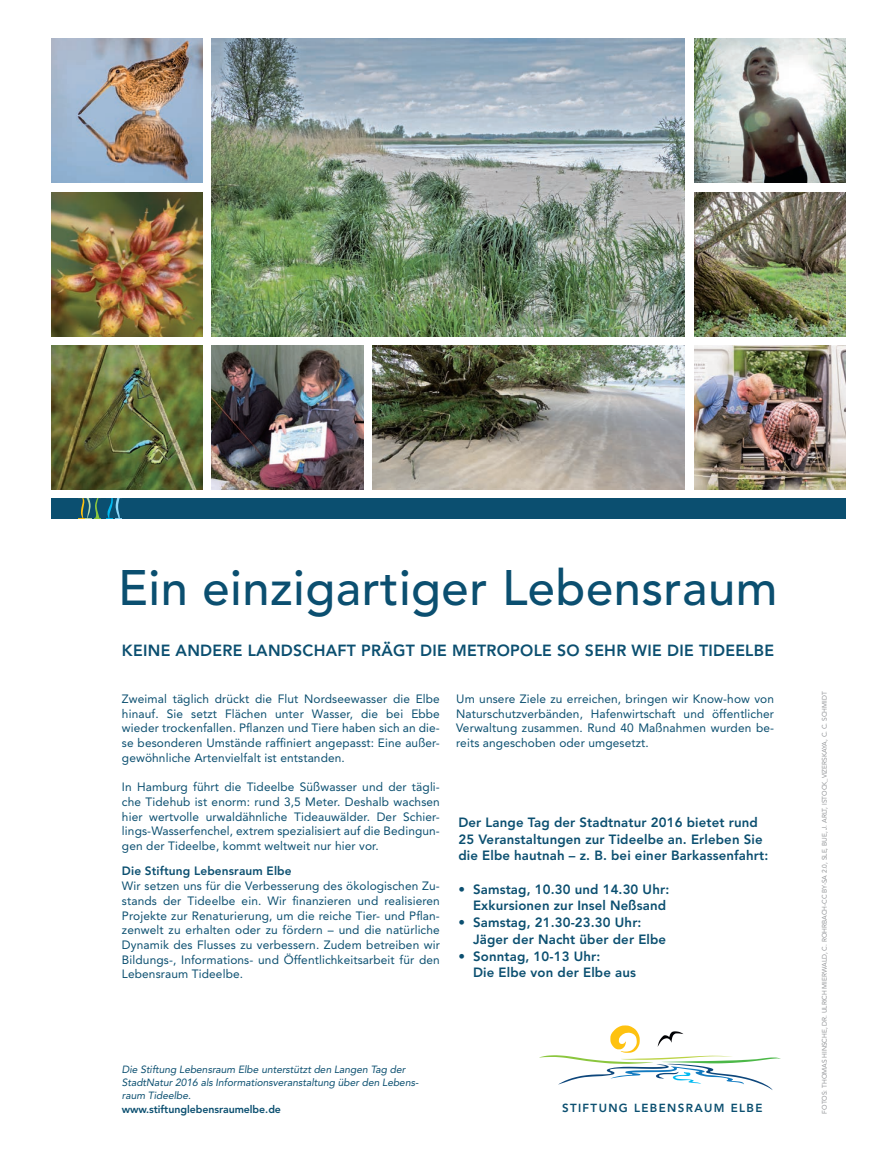
<style>
.page{position:relative;width:893px;height:1149px;background:#fff}
.page>*{position:absolute;margin:0;border:0;box-sizing:border-box;transform-origin:0 0}
.t1{font:500 49.35px "Avenir";letter-spacing:.01em;color:#0b4f70}
.t2{font:800 16.05px "Avenir";letter-spacing:.015em;color:#0b4f70}
.t3{font:800 13.35px/16.6px "Avenir";letter-spacing:.01em;color:#0b4f70}
.t4{font:12px/14.7px "Avenir";letter-spacing:.01em;color:#0b4f70;text-align:justify}
.t5{font:800 12px "Avenir";letter-spacing:.01em;color:#0b4f70}
.t6{font:800 11.7px "Avenir";letter-spacing:.12em;color:#0b4f70}
.t7{font:800 10.65px "Avenir";letter-spacing:-.005em;color:#0b4f70}
.t8{font:italic 10.35px/13.4px "Avenir";letter-spacing:-.005em;color:#0b4f70}
.t9{font:6.6px "Avenir";letter-spacing:-.005em;color:#939598}
</style>
<div class="page">
<svg style="left:539px;top:1025px;width:242px;height:64px"></svg>
<div style="left:51px;top:498px;width:795px;height:20px;background:#0b4f70"></div>
<svg style="left:78px;top:498px;width:42px;height:20px"></svg>
<img style="left:51px;top:192px;width:151px;height:144px">
<img style="left:212px;top:39px;width:473px;height:297px">
<img style="left:51px;top:39px;width:151px;height:144px">
<img style="left:694px;top:192px;width:152px;height:144px">
<img style="left:694px;top:39px;width:152px;height:144px">
<img style="left:212px;top:345px;width:151px;height:144px">
<img style="left:373px;top:345px;width:312px;height:144px">
<img style="left:694px;top:345px;width:152px;height:144px">
<img style="left:51px;top:345px;width:151px;height:144px">
<h1 class="t1" style="left:118px;top:559px;width:661px">Ein einzigartiger Lebensraum</h1>
<h2 class="t2" style="left:122px;top:640px;width:654px">KEINE ANDERE LANDSCHAFT PRÄGT DIE METROPOLE SO SEHR WIE DIE TIDEELBE</h2>
<p class="t4" style="left:122px;top:691px;width:319px">Zweimal täglich drückt die Flut Nordseewasser die Elbe hinauf. Sie setzt Flächen unter Wasser, die bei Ebbe wieder trockenfallen. Pflanzen und Tiere haben sich an die&shy;se besonderen Umstände raffiniert angepasst: Eine außer&shy;gewöhnliche Artenvielfalt ist entstanden.</p>
<p class="t4" style="left:122px;top:779px;width:319px">In Hamburg führt die Tideelbe Süßwasser und der tägli&shy;che Tidehub ist enorm: rund 3,5 Meter. Deshalb wachsen hier wertvolle urwaldähnliche Tideauwälder. Der Schier&shy;lings-Wasserfenchel, extrem spezialisiert auf die Bedingun&shy;gen der Tideelbe, kommt weltweit nur hier vor.</p>
<p class="t5" style="left:122px;top:863px;width:171px">Die Stiftung Lebensraum Elbe</p>
<p class="t4" style="left:122px;top:878px;width:319px">Wir setzen uns für die Verbesserung des ökologischen Zu&shy;stands der Tideelbe ein. Wir finanzieren und realisieren Projekte zur Renaturierung, um die reiche Tier- und Pflan&shy;zenwelt zu erhalten oder zu fördern – und die natürliche Dynamik des Flusses zu verbessern. Zudem betreiben wir Bildungs-, Informations- und Öffentlichkeitsarbeit für den Lebensraum Tideelbe.</p>
<p class="t4" style="left:456px;top:691px;width:319px">Um unsere Ziele zu erreichen, bringen wir Know-how von Naturschutzverbänden, Hafenwirtschaft und öffentlicher Verwaltung zusammen. Rund 40 Maßnahmen wurden be&shy;reits angeschoben oder umgesetzt.</p>
<p class="t3" style="left:458px;top:813px;width:311px">Der Lange Tag der Stadtnatur 2016 bietet rund<br>25 Veranstaltungen zur Tideelbe an. Erleben Sie die Elbe hautnah – z. B. bei einer Barkassenfahrt:</p>
<p class="t3" style="left:458px;top:880px;width:212px;text-align:right">• Samstag, 10.30 und 14.30 Uhr:<br>Exkursionen zur Insel Neßsand</p>
<p class="t3" style="left:473px;top:913px;width:195px;text-indent:-15px">• Samstag, 21.30-23.30 Uhr:<br>Jäger der Nacht über der Elbe</p>
<p class="t3" style="left:473px;top:947px;width:164px;text-indent:-15px">• Sonntag, 10-13 Uhr:<br>Die Elbe von der Elbe aus</p>
<p class="t8" style="left:122px;top:1061px;width:298px">Die Stiftung Lebensraum Elbe unterstützt den Langen Tag der<br>StadtNatur 2016 als Informationsveranstaltung über den Lebens&shy;raum Tideelbe.</p>
<p class="t7" style="left:122px;top:1102px;width:161px">www.stiftunglebensraumelbe.de</p>
<p class="t6" style="left:562px;top:1100px;width:202px">STIFTUNG LEBENSRAUM ELBE</p>
<p class="t9" style="left:821px;top:1113px;width:423px;rotate:-90deg">FOTOS: THOMAS HINSCHE, DR. ULRICH MIERWALD, C. ROHRBACH-CC BY-SA 2.0, SLE, BUE, J. ARLT, ISTOCK_VIZERSKAYA, C. C. SCHMIDT</p>
</div>
